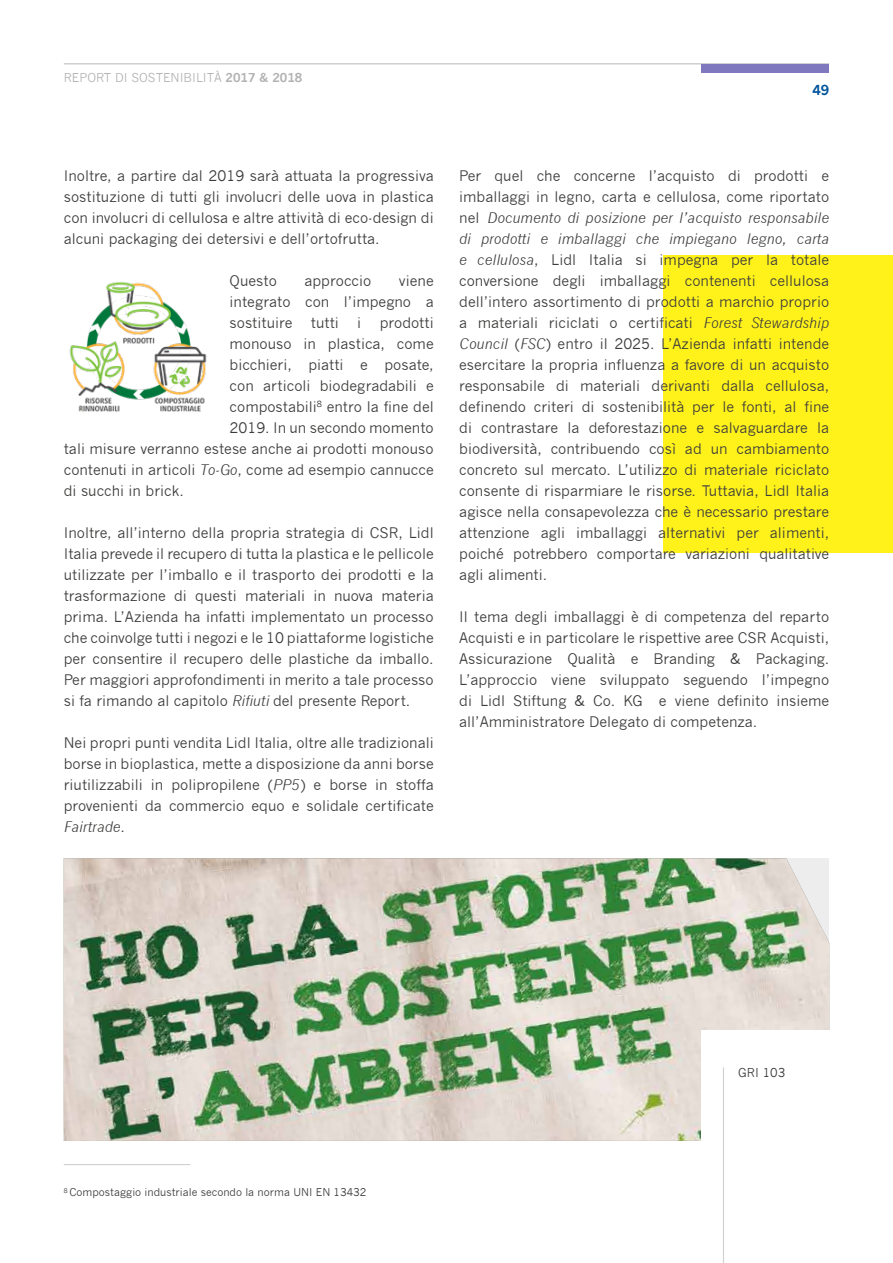
<style>
.page{position:relative;width:893px;height:1263px;background:#fff}
.page>*{position:absolute;margin:0;border:0;box-sizing:border-box;transform-origin:0 0}
.t1{font:14.25px/21px "News Gothic";color:#3c3c3b;text-align:justify}
.t2{font:700 13.5px "News Gothic";color:#00539b}
.t3{font:12px "News Gothic";color:#b3b2b2}
.t4{font:12px "News Gothic";color:#3c3c3b}
.t5{font:10.5px "News Gothic";color:#3c3c3b}
.s1{font-weight:700}
.s2{font-style:italic}
</style>
<div class="page">
<hr style="left:64px;top:63px;width:765px;height:2px;background:#d0d0d0">
<div style="left:702px;top:64px;width:127px;height:9px;background:#8078bf"></div>
<img style="left:64px;top:858px;width:765px;height:283px">
<div style="left:702px;top:1030px;width:191px;height:233px;background:#fff"></div>
<hr style="left:64px;top:1164px;width:126px;height:1px;background:#d0d0d0">
<hr style="left:723px;top:1067px;width:1px;height:196px;background:#d0d0d0">
<img style="left:69px;top:282px;width:138px;height:130px">
<div style="left:663px;top:255px;width:230px;height:298px;background:#fff21a"></div>
<p class="t3" style="left:64px;top:71px;width:240px">REPORT DI SOSTENIBILITÀ <span class="s1">2017 &amp; 2018</span></p>
<p class="t2" style="left:812px;top:82px;width:18px">49</p>
<p class="t1" style="left:64px;top:165px;width:371px">Inoltre, a partire dal 2019 sarà attuata la progressiva sostituzione di tutti gli involucri delle uova in plastica con involucri di cellulosa e altre attività di eco-design di alcuni packaging dei detersivi e dell’ortofrutta.</p>
<p class="t1" style="left:230px;top:270px;width:49px">Questo</p>
<p class="t1" style="left:304px;top:270px;width:68px">approccio</p>
<p class="t1" style="left:230px;top:270px;width:206px;text-indent:169px">viene integrato con l’impegno a sostituire</p>
<p class="t1" style="left:311px;top:312px;width:30px">tutti</p>
<p class="t1" style="left:357px;top:312px;width:6px">i</p>
<p class="t1" style="left:380px;top:312px;width:56px">prodotti</p>
<p class="t1" style="left:230px;top:333px;width:206px">monouso in plastica, come</p>
<p class="t1" style="left:230px;top:354px;width:206px">bicchieri, piatti e posate,</p>
<p class="t1" style="left:230px;top:375px;width:206px">con articoli biodegradabili e</p>
<p class="t1" style="left:230px;top:396px;width:206px">compostabili<sup>8</sup> entro la fine del</p>
<p class="t1" style="left:230px;top:417px;width:206px">2019. In un secondo momento</p>
<p class="t1" style="left:64px;top:438px;width:371px">tali misure verranno estese anche ai prodotti monouso</p>
<p class="t1" style="left:64px;top:459px;width:371px">contenuti in articoli <span class="s2">To-Go</span>, come ad esempio cannucce</p>
<p class="t1" style="left:64px;top:480px;width:122px">di succhi in brick.</p>
<p class="t1" style="left:64px;top:522px;width:371px">Inoltre, all’interno della propria strategia di CSR, Lidl Italia prevede il recupero di tutta la plastica e le pellicole utilizzate per l’imballo e il trasporto dei prodotti e la trasformazione di questi materiali in nuova materia prima. L’Azienda ha infatti implementato un processo che coinvolge tutti i negozi e le 10 piattaforme logistiche per consentire il recupero delle plastiche da imballo.<br>Per maggiori approfondimenti in merito a tale processo si fa rimando al capitolo <span class="s2">Rifiuti</span> del presente Report.</p>
<p class="t1" style="left:64px;top:732px;width:371px">Nei propri punti vendita Lidl Italia, oltre alle tradizionali borse in bioplastica, mette a disposizione da anni borse riutilizzabili in polipropilene (<span class="s2">PP5</span>) e borse in stoffa provenienti da commercio equo e solidale certificate <span class="s2">Fairtrade</span>.</p>
<p class="t1" style="left:459px;top:165px;width:371px">Per quel che concerne l’acquisto di prodotti e imballaggi in legno, carta e cellulosa, come riportato nel <span class="s2">Documento di posizione per l’acquisto responsabile di prodotti e imballaggi che impiegano legno, carta e cellulosa</span>, Lidl Italia si impegna per la totale conversione degli imballaggi contenenti cellulosa dell’intero assortimento di prodotti a marchio proprio a materiali riciclati o certificati <span class="s2">Forest Stewardship Council</span> (<span class="s2">FSC</span>) entro il 2025. L’Azienda infatti intende esercitare la propria influenza a favore di un acquisto responsabile di materiali derivanti dalla cellulosa, definendo criteri di sostenibilità per le fonti, al fine di contrastare la deforestazione e salvaguardare la biodiversità, contribuendo così ad un cambiamento concreto sul mercato. L’utilizzo di materiale riciclato consente di risparmiare le risorse. Tuttavia, Lidl Italia agisce nella consapevolezza che è necessario prestare attenzione agli imballaggi alternativi per alimenti, poiché potrebbero comportare variazioni qualitative agli alimenti.</p>
<p class="t1" style="left:459px;top:606px;width:371px">Il tema degli imballaggi è di competenza del reparto Acquisti e in particolare le rispettive aree CSR Acquisti, Assicurazione Qualità e Branding &amp; Packaging.<br>L’approccio viene sviluppato seguendo l’impegno di Lidl Stiftung &amp; Co. KG e viene definito insieme all’Amministratore Delegato di competenza.</p>
<p class="t5" style="left:64px;top:1186px;width:304px"><sup>8</sup> Compostaggio industriale secondo la norma UNI EN 13432</p>
<p class="t4" style="left:738px;top:1066px;width:48px">GRI 103</p>
</div>
